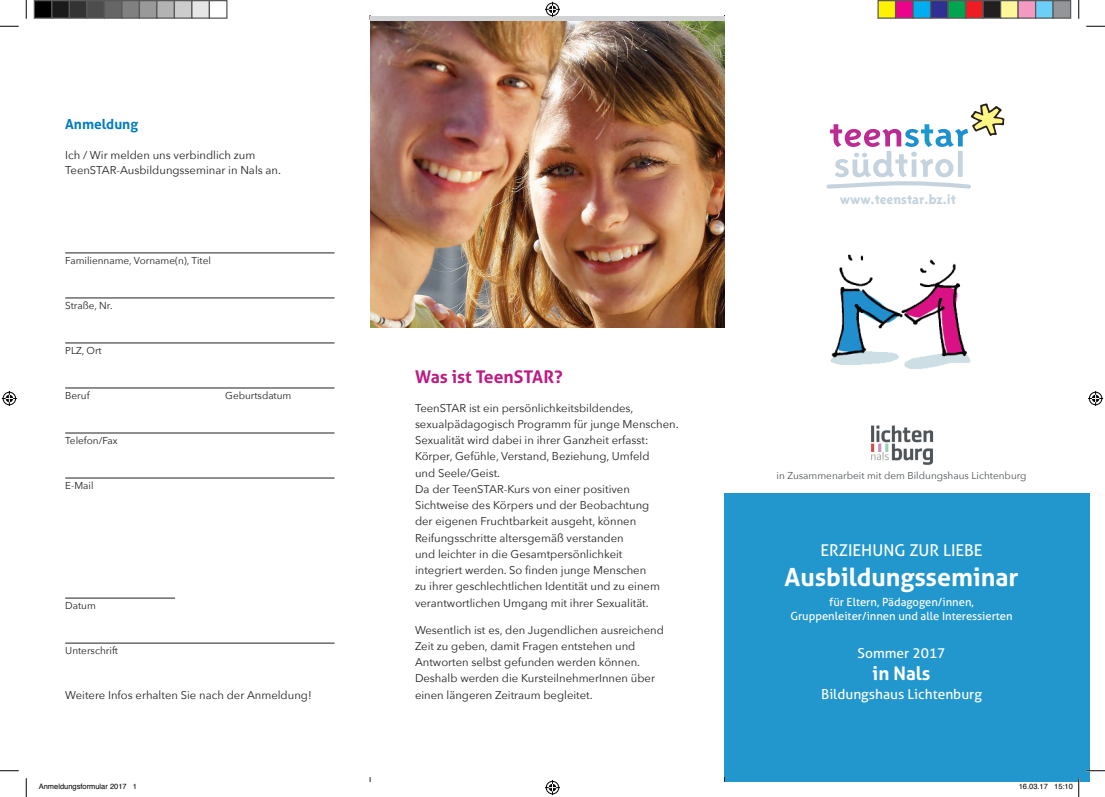
<style>
.page{position:relative;width:1105px;height:797px;background:#fff}
.page>*{position:absolute;margin:0;border:0;box-sizing:border-box;transform-origin:0 0}
.t1{font:700 25px "Aller";color:#fff}
.t2{font:700 18.75px "Aller";color:#fff}
.t3{font:700 17.5px "Aller";color:#bd1c83}
.t4{font:16.25px "Aller";color:#fff}
.t5{font:800 14.38px "Triplex Sans";color:#c4d3dd}
.t6{font:13.75px "Aller";color:#fff}
.t7{font:700 13.75px "Aller";color:#007dbc}
.t8{font:11.25px/16.2px "Avenir Next";color:#231f20}
.t9{font:11.25px/13.5px "Aller";color:#fff;text-align:center}
.t10{font:10px "Avenir Next";color:#231f20}
.t11{font:10px "Avenir Next";color:#505458}
.t12{font:7.5px "Helvetica";color:#000}
</style>
<div class="page">
<div style="left:724px;top:493px;width:365px;height:288px;background:#2297ce"></div>
<hr style="left:65px;top:253px;width:270px;height:1px;background:#231f20">
<hr style="left:65px;top:298px;width:270px;height:1px;background:#231f20">
<hr style="left:65px;top:343px;width:270px;height:1px;background:#231f20">
<hr style="left:65px;top:388px;width:270px;height:1px;background:#231f20">
<hr style="left:65px;top:433px;width:270px;height:1px;background:#231f20">
<hr style="left:65px;top:478px;width:270px;height:1px;background:#231f20">
<hr style="left:65px;top:598px;width:110px;height:1px;background:#231f20">
<hr style="left:65px;top:643px;width:270px;height:1px;background:#231f20">
<img style="left:830px;top:254px;width:141px;height:115px">
<img style="left:370px;top:22px;width:354px;height:305px">
<svg style="left:826px;top:103px;width:178px;height:86px"></svg>
<img style="left:871px;top:425px;width:63px;height:40px">
<svg style="left:0;top:25px;width:19px;height:2px"></svg>
<svg style="left:1086px;top:25px;width:19px;height:2px"></svg>
<svg style="left:0;top:770px;width:19px;height:1px"></svg>
<svg style="left:1086px;top:770px;width:19px;height:1px"></svg>
<svg style="left:25px;top:0;width:2px;height:19px"></svg>
<svg style="left:25px;top:778px;width:2px;height:19px"></svg>
<svg style="left:1078px;top:0;width:1px;height:19px"></svg>
<svg style="left:545px;top:2px;width:15px;height:15px"></svg>
<svg style="left:545px;top:780px;width:15px;height:15px"></svg>
<svg style="left:2px;top:391px;width:15px;height:15px"></svg>
<svg style="left:1088px;top:391px;width:15px;height:15px"></svg>
<div style="left:34px;top:1px;width:18px;height:17px;background:#000"></div>
<div style="left:34px;top:0;width:18px;height:19px;border:1px solid #595959"></div>
<div style="left:52px;top:1px;width:17px;height:17px;background:#1a1a1a"></div>
<div style="left:51px;top:0;width:19px;height:19px;border:1px solid #595959"></div>
<div style="left:69px;top:1px;width:18px;height:17px;background:#333"></div>
<div style="left:69px;top:0;width:19px;height:19px;border:1px solid #595959"></div>
<div style="left:87px;top:1px;width:17px;height:17px;background:#4d4d4d"></div>
<div style="left:86px;top:0;width:19px;height:19px;border:1px solid #595959"></div>
<div style="left:104px;top:1px;width:18px;height:17px;background:#666"></div>
<div style="left:104px;top:0;width:18px;height:19px;border:1px solid #595959"></div>
<div style="left:122px;top:1px;width:17px;height:17px;background:#808080"></div>
<div style="left:121px;top:0;width:19px;height:19px;border:1px solid #595959"></div>
<div style="left:139px;top:1px;width:18px;height:17px;background:#999"></div>
<div style="left:139px;top:0;width:19px;height:19px;border:1px solid #595959"></div>
<div style="left:157px;top:1px;width:17px;height:17px;background:#b3b3b3"></div>
<div style="left:156px;top:0;width:19px;height:19px;border:1px solid #595959"></div>
<div style="left:174px;top:1px;width:18px;height:17px;background:#ccc"></div>
<div style="left:174px;top:0;width:18px;height:19px;border:1px solid #595959"></div>
<div style="left:192px;top:1px;width:17px;height:17px;background:#e6e6e6"></div>
<div style="left:191px;top:0;width:19px;height:19px;border:1px solid #595959"></div>
<div style="left:209px;top:0;width:19px;height:19px;border:1px solid #595959"></div>
<div style="left:878px;top:1px;width:17px;height:17px;background:#fff101"></div>
<div style="left:877px;top:0;width:19px;height:19px;border:1px solid #595959"></div>
<div style="left:895px;top:1px;width:18px;height:17px;background:#ed028c"></div>
<div style="left:895px;top:0;width:19px;height:19px;border:1px solid #595959"></div>
<div style="left:913px;top:1px;width:17px;height:17px;background:#00aeef"></div>
<div style="left:912px;top:0;width:19px;height:19px;border:1px solid #595959"></div>
<div style="left:930px;top:1px;width:18px;height:17px;background:#2e3092"></div>
<div style="left:930px;top:0;width:19px;height:19px;border:1px solid #595959"></div>
<div style="left:948px;top:1px;width:17px;height:17px;background:#00a54f"></div>
<div style="left:947px;top:0;width:19px;height:19px;border:1px solid #595959"></div>
<div style="left:965px;top:1px;width:18px;height:17px;background:#ee1d23"></div>
<div style="left:965px;top:0;width:19px;height:19px;border:1px solid #595959"></div>
<div style="left:983px;top:1px;width:17px;height:17px;background:#231f20"></div>
<div style="left:982px;top:0;width:19px;height:19px;border:1px solid #595959"></div>
<div style="left:1000px;top:1px;width:18px;height:17px;background:#fff79a"></div>
<div style="left:1000px;top:0;width:19px;height:19px;border:1px solid #595959"></div>
<div style="left:1018px;top:1px;width:17px;height:17px;background:#f499c2"></div>
<div style="left:1017px;top:0;width:19px;height:19px;border:1px solid #595959"></div>
<div style="left:1035px;top:1px;width:18px;height:17px;background:#6bcff6"></div>
<div style="left:1035px;top:0;width:19px;height:19px;border:1px solid #595959"></div>
<div style="left:1053px;top:1px;width:17px;height:17px;background:#939598"></div>
<div style="left:1052px;top:0;width:19px;height:19px;border:1px solid #595959"></div>
<svg style="left:1054px;top:778px;width:25px;height:19px"></svg>
<p class="t7" style="left:65px;top:115px;width:74px">Anmeldung</p>
<p class="t8" style="left:65px;top:147px;width:217px;line-height:15px">Ich / Wir melden uns verbindlich zum<br>TeenSTAR-Ausbildungsseminar in Nals an.</p>
<p class="t10" style="left:65px;top:252px;width:147px">Familienname, Vorname(n), Titel</p>
<p class="t10" style="left:65px;top:297px;width:49px">Straße, Nr.</p>
<p class="t10" style="left:65px;top:342px;width:38px">PLZ, Ort</p>
<p class="t10" style="left:65px;top:387px;width:26px">Beruf</p>
<p class="t10" style="left:225px;top:387px;width:68px">Geburtsdatum</p>
<p class="t10" style="left:65px;top:432px;width:54px">Telefon/Fax</p>
<p class="t10" style="left:65px;top:477px;width:30px">E-Mail</p>
<p class="t10" style="left:65px;top:597px;width:32px">Datum</p>
<p class="t10" style="left:65px;top:642px;width:54px">Unterschrift</p>
<p class="t8" style="left:65px;top:686px;width:248px">Weitere Infos erhalten Sie nach der Anmeldung!</p>
<h3 class="t3" style="left:415px;top:366px;width:149px">Was ist TeenSTAR?</h3>
<p class="t8" style="left:415px;top:399px;width:265px">TeenSTAR ist ein persönlichkeitsbildendes, sexualpädagogisch Programm für junge Menschen.<br>Sexualität wird dabei in ihrer Ganzheit erfasst:<br>Körper, Gefühle, Verstand, Beziehung, Umfeld<br>und Seele/Geist.<br>Da der TeenSTAR-Kurs von einer positiven Sichtweise des Körpers und der Beobachtung<br>der eigenen Fruchtbarkeit ausgeht, können Reifungsschritte altersgemäß verstanden<br>und leichter in die Gesamtpersönlichkeit<br>integriert werden. So finden junge Menschen<br>zu ihrer geschlechtlichen Identität und zu einem verantwortlichen Umgang mit ihrer Sexualität.</p>
<p class="t8" style="left:415px;top:621px;width:250px">Wesentlich ist es, den Jugendlichen ausreichend Zeit zu geben, damit Fragen entstehen und Antworten selbst gefunden werden können.<br>Deshalb werden die KursteilnehmerInnen über einen längeren Zeitraum begleitet.</p>
<p class="t5" style="left:840px;top:191px;width:118px">www.teenstar.bz.it</p>
<p class="t11" style="left:776px;top:467px;width:251px">in Zusammenarbeit mit dem Bildungshaus Lichtenburg</p>
<h3 class="t4" style="left:820px;top:540px;width:162px">Erziehung zur Liebe</h3>
<h1 class="t1" style="left:784px;top:561px;width:235px">Ausbildungsseminar</h1>
<p class="t9" style="left:790px;top:595px;width:224px">für Eltern, Pädagogen/innen,<br>Gruppenleiter/innen und alle I nteressierten</p>
<p class="t6" style="left:857px;top:644px;width:89px">Sommer 2017</p>
<h2 class="t2" style="left:872px;top:661px;width:59px">in Nals</h2>
<p class="t6" style="left:821px;top:685px;width:162px">Bildungshaus Lichtenburg</p>
<p class="t12" style="left:39px;top:781px;width:100px">Anmeldungsformular 2017 1</p>
<p class="t12" style="left:1019px;top:781px;width:56px">16.03.17 15:10</p>
</div>
